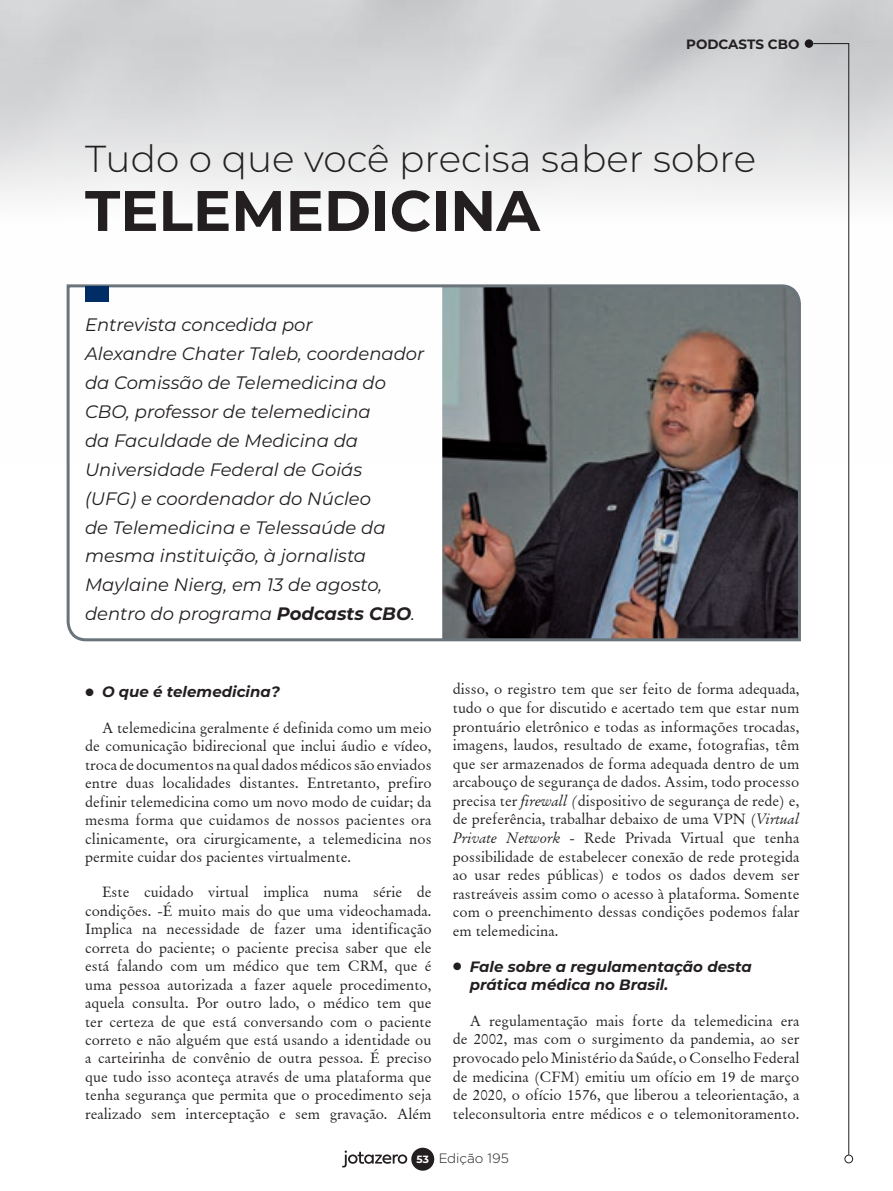
<style>
.page{position:relative;width:893px;height:1191px;background:#fff}
.page>*{position:absolute;margin:0;border:0;box-sizing:border-box;transform-origin:0 0}
.t1{font:700 57px "Montserrat";color:#231f20}
.t2{font:300 37.5px "Montserrat";color:#231f20}
.t3{font:italic 18px/28.8px "Montserrat";color:#231f20}
.t4{font:15px/18.5px "Baramond";color:#231f20;text-align:justify}
.t5{font:italic 700 15px/18.6px "Montserrat";color:#231f20}
.t6{font:700 13.5px "Montserrat";color:#231f20}
.t7{font:300 13.5px "Gotham";color:#231f20}
.s1{font-weight:700}
.s2{font-style:italic}
.s3{font-family:"Montserrat";font-weight:700;font-size:10.5px;color:#fff}
</style>
<div class="page">
<svg style="left:66px;top:284px;width:735px;height:358px"></svg>
<div style="left:85px;top:286px;width:23px;height:15px;background:#002d66"></div>
<svg style="left:342px;top:1150px;width:65px;height:17px"></svg>
<div style="left:411px;top:1147px;width:23px;height:23px;background:#231f20;border-radius:50%"></div>
<svg style="left:805px;top:39px;width:8px;height:9px"></svg>
<svg style="left:812px;top:43px;width:37px;height:1111px"></svg>
<div style="left:844px;top:1154px;width:9px;height:9px;border:1px solid #231f20;border-radius:50%"></div>
<p class="t6" style="left:686px;top:34px;width:115px">PODCASTS CBO</p>
<h2 class="t2" style="left:85px;top:134px;width:673px">Tudo o que você precisa saber sobre</h2>
<h1 class="t1" style="left:85px;top:170px;width:456px">TELEMEDICINA</h1>
<p class="t3" style="left:85px;top:310px;width:341px">Entrevista concedida por<br>Alexandre Chater Taleb, coordenador da Comissão de Telemedicina do<br>CBO, professor de telemedicina<br>da Faculdade de Medicina da<br>Universidade Federal de Goiás<br>(UFG) e coordenador do Núcleo<br>de Telemedicina e Telessaúde da mesma instituição, à jornalista<br>Maylaine Nierg, em 13 de agosto, dentro do programa <span class="s1">Podcasts CBO</span>.</p>
<p class="t5" style="left:85px;top:682px;width:197px">● O que é telemedicina?</p>
<p class="t4" style="left:85px;top:718px;width:348px;text-indent:17px">A telemedicina geralmente é definida como um meio de comunicação bidirecional que inclui áudio e vídeo, troca de documentos na qual dados médicos são enviados entre duas localidades distantes. Entretanto, prefiro definir telemedicina como um novo modo de cuidar; da mesma forma que cuidamos de nossos pacientes ora clinicamente, ora cirurgicamente, a telemedicina nos permite cuidar dos pacientes virtualmente.</p>
<p class="t4" style="left:85px;top:883px;width:348px;text-indent:17px">Este cuidado virtual implica numa série de condições. -É muito mais do que uma videochamada.<br>Implica na necessidade de fazer uma identificação correta do paciente; o paciente precisa saber que ele está falando com um médico que tem CRM, que é uma pessoa autorizada a fazer aquele procedimento, aquela consulta. Por outro lado, o médico tem que ter certeza de que está conversando com o paciente correto e não alguém que está usando a identidade ou a carteirinha de convênio de outra pessoa. É preciso que tudo isso aconteça através de uma plataforma que tenha segurança que permita que o procedimento seja realizado sem interceptação e sem gravação. Além</p>
<p class="t4" style="left:453px;top:680px;width:348px">disso, o registro tem que ser feito de forma adequada, tudo o que for discutido e acertado tem que estar num prontuário eletrônico e todas as informações trocadas, imagens, laudos, resultado de exame, fotografias, têm que ser armazenados de forma adequada dentro de um arcabouço de segurança de dados. Assim, todo processo precisa ter <span class="s2">firewall (</span>dispositivo de segurança de rede) e, de preferência, trabalhar debaixo de uma VPN (<span class="s2">Virtual Private Network</span> - Rede Privada Virtual que tenha possibilidade de estabelecer conexão de rede protegida ao usar redes públicas) e todos os dados devem ser rastreáveis assim como o acesso à plataforma. Somente com o preenchimento dessas condições podemos falar em telemedicina.</p>
<p class="t5" style="left:470px;top:956px;width:283px;text-indent:-17px">● Fale sobre a regulamentação desta prática médica no Brasil.</p>
<p class="t4" style="left:453px;top:1011px;width:348px;text-indent:17px">A regulamentação mais forte da telemedicina era de 2002, mas com o surgimento da pandemia, ao ser provocado pelo Ministério da Saúde, o Conselho Federal de medicina (CFM) emitiu um ofício em 19 de março de 2020, o ofício 1576, que liberou a teleorientação, a teleconsultoria entre médicos e o telemonitoramento.</p>
<p class="t7" style="left:417px;top:1149px;width:94px"><span class="s3">53</span> Edição 195</p>
</div>
